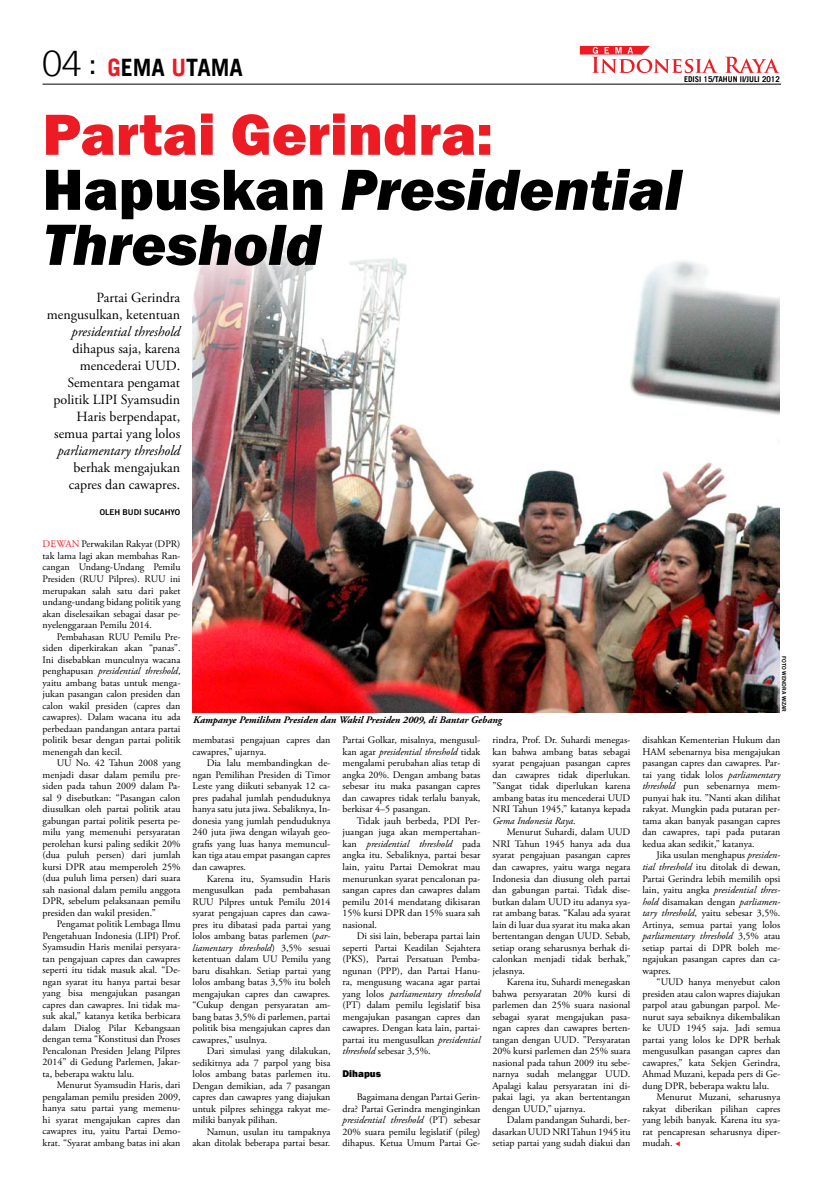
<style>
.page{position:relative;width:823px;height:1191px;background:#fff}
.page>*{position:absolute;margin:0;border:0;box-sizing:border-box;transform-origin:0 0}
.t1{font:italic 800 60px/55px "Franklin Gothic";color:#000}
.t2{font:700 24px "Trade Gothic LT";color:#000}
.t3{font:14px/17px "Adobe Garamond Pro";color:#000;text-align:right}
.t4{font:italic 14px "Adobe Garamond Pro";color:#000}
.t5{font:10px/11.5px "Adobe Garamond Pro";color:#000;text-align:justify}
.t6{font:italic 700 10px "Adobe Garamond Pro";color:#000}
.t7{font:800 10px "Franklin Gothic";color:#000}
.t8{font:700 8px "Trade Gothic LT";color:#000}
.t9{font:8px "Trade Gothic LT Bold Two";color:#000}
.t10{font:5.5px "Trade Gothic LT Bold Two";color:#000}
.s1{font-weight:300;font-size:35px}
.s2{color:#ed1c24}
.s3{font-style:normal;color:#ed1c24}
.s4{font-style:normal}
.s5{font-style:italic}
</style>
<div class="page">
<img style="left:193px;top:239px;width:585px;height:473px">
<svg style="left:579px;top:46px;width:200px;height:27px"></svg>
<hr style="left:43px;top:84px;width:737px;height:1px;background:#000">
<h2 class="t2" style="left:43px;top:52px;width:202px"><span class="s1">04 :</span> <span class="s2">G</span>EMA <span class="s2">U</span>TAMA</h2>
<p class="t8" style="left:683px;top:74px;width:97px">EDISI 15/TAHUN II/JULI 2012</p>
<h1 class="t1" style="left:43px;top:108px;width:640px"><span class="s3">Partai Gerindra:<br></span><span class="s4">Hapuskan</span> Presidential<br>Threshold</h1>
<h3 class="t3" style="left:47px;top:290px;width:135px">Partai Gerindra mengusulkan, ketentuan</h3>
<h3 class="t4" style="left:71px;top:323px;width:110px">presidential threshold</h3>
<h3 class="t3" style="left:53px;top:341px;width:128px">dihapus saja, karena mencederai UUD.<br>Sementara pengamat politik LIPI Syamsudin<br>Haris berpendapat, semua partai yang lolos</h3>
<h3 class="t4" style="left:57px;top:442px;width:124px">parliamentary threshold</h3>
<h3 class="t3" style="left:69px;top:460px;width:113px;text-align:center">berhak mengajukan capres dan cawapres.</h3>
<p class="t9" style="left:100px;top:507px;width:82px">OLEH BUDI SUCAHYO</p>
<p class="t5" style="left:43px;top:539px;width:139px"><span class="s2">Dewan</span> Perwakilan Rakyat (DPR) tak lama lagi akan membahas Ran&shy;cangan Undang-Undang Pemilu Presiden (RUU Pilpres). RUU ini merupakan salah satu dari paket undang-undang bidang politik yang akan diselesaikan sebagai dasar pe&shy;nyelenggaraan Pemilu 2014.</p>
<p class="t5" style="left:43px;top:631px;width:139px;text-indent:14px">Pembahasan RUU Pemilu Pre&shy;siden diperkirakan akan “panas”.<br>Ini disebabkan munculnya wacana penghapusan <span class="s5">presidential threshold</span>, yaitu ambang batas untuk menga&shy;jukan pasangan calon presiden dan calon wakil presiden (capres dan cawapres). Dalam wacana itu ada perbedaan pandangan antara partai politik besar dengan partai politik menengah dan kecil.</p>
<p class="t5" style="left:43px;top:757px;width:139px;text-indent:14px">UU No. 42 Tahun 2008 yang menjadi dasar dalam pemilu pre&shy;siden pada tahun 2009 dalam Pa&shy;sal 9 disebutkan: “Pasangan calon diusulkan oleh partai politik atau gabungan partai politik peserta pe&shy;milu yang memenuhi persyaratan perolehan kursi paling sedikit 20% (dua puluh persen) dari jumlah kursi DPR atau memperoleh 25% (dua puluh lima persen) dari suara sah nasional dalam pemilu anggota DPR, sebelum pelaksanaan pemilu presiden dan wakil presiden.”</p>
<p class="t5" style="left:43px;top:918px;width:139px;text-indent:14px">Pengamat politik Lembaga Ilmu Pengetahuan Indonesia (LIPI) Prof.<br>Syamsudin Haris menilai persyara&shy;tan pengajuan capres dan cawapres seperti itu tidak masuk akal. “De&shy;ngan syarat itu hanya partai besar yang bisa mengajukan pasangan capres dan cawapres. Ini tidak ma&shy;suk akal,” katanya ketika berbicara dalam Dialog Pilar Kebangsaan dengan tema “Konstitusi dan Proses Pencalonan Presiden Jelang Pilpres 2014” di Gedung Parlemen, Jakar&shy;ta, beberapa waktu lalu.</p>
<p class="t5" style="left:43px;top:1079px;width:139px;text-indent:14px">Menurut Syamsudin Haris, dari pengalaman pemilu presiden 2009, hanya satu partai yang memenu&shy;hi syarat mengajukan capres dan cawapres itu, yaitu Partai Demo&shy;krat. “Syarat ambang batas ini akan</p>
<p class="t6" style="left:193px;top:714px;width:310px">Kampanye Pemilihan Presiden dan Wakil Presiden 2009, di Bantar Gebang</p>
<p class="t5" style="left:192px;top:735px;width:139px">membatasi pengajuan capres dan cawapres,” ujarnya.</p>
<p class="t5" style="left:192px;top:758px;width:139px;text-indent:14px">Dia lalu membandingkan de&shy;ngan Pemilihan Presiden di Timor Leste yang diikuti sebanyak 12 ca&shy;pres padahal jumlah penduduknya hanya satu juta jiwa. Sebaliknya, In&shy;donesia yang jumlah penduduknya 240 juta jiwa dengan wilayah geo&shy;grafis yang luas hanya memuncul&shy;kan tiga atau empat pasangan capres dan cawapres.</p>
<p class="t5" style="left:192px;top:873px;width:139px;text-indent:14px">Karena itu, Syamsudin Haris mengusulkan pada pembahasan RUU</p>
<p class="t5" style="left:192px;top:896px;width:139px;text-indent:26px">Pilpres untuk Pemilu 2014 syarat pengajuan capres dan cawa&shy;pres itu dibatasi pada partai yang lolos ambang batas parlemen (<span class="s5">par&shy;liamentary threshold</span>) 3,5% sesuai ketentuan dalam UU Pemilu yang baru disahkan. Setiap partai yang lolos ambang batas 3,5% itu boleh mengajukan capres dan cawapres. “Cukup dengan persyaratan am&shy;bang batas 3,5% di parlemen, partai politik bisa mengajukan capres dan cawapres,” usulnya.</p>
<p class="t5" style="left:192px;top:1045px;width:139px;text-indent:14px">Dari simulasi yang dilakukan, sedikitnya ada 7 parpol yang bisa lolos ambang batas parlemen itu.<br>Dengan demikian, ada 7 pasangan capres dan cawapres yang diajukan untuk pilpres sehingga rakyat me&shy;miliki banyak pilihan.</p>
<p class="t5" style="left:192px;top:1126px;width:139px;text-align:right">Namun, usulan itu tampaknya akan ditolak beberapa partai besar.</p>
<p class="t5" style="left:342px;top:735px;width:139px">Partai Golkar, misalnya, mengusul&shy;kan agar <span class="s5">presidential threshold</span> tidak mengalami perubahan alias tetap di angka 20%. Dengan ambang batas sebesar itu maka pasangan capres dan cawapres tidak terlalu banyak, berkisar 4–5 pasangan.</p>
<p class="t5" style="left:342px;top:815px;width:139px;text-indent:14px">Tidak jauh berbeda, PDI Per&shy;juangan juga akan mempertahan&shy;kan <span class="s5">presidential threshold</span> pada angka itu. Sebaliknya, partai besar lain, yaitu Partai Demokrat mau menurunkan syarat pencalonan pa&shy;sangan capres dan cawapres dalam pemilu 2014 mendatang dikisaran 15% kursi DPR dan 15% suara sah nasional.</p>
<p class="t5" style="left:342px;top:930px;width:139px;text-indent:14px">Di sisi lain, beberapa partai lain seperti Partai Keadilan Sejahtera (PKS), Partai Persatuan Pemba&shy;ngunan (PPP), dan Partai Hanu&shy;ra, mengusung wacana agar partai yang lolos <span class="s5">parliamentary threshold </span>(PT) dalam pemilu legislatif bisa mengajukan pasangan capres dan cawapres. Dengan kata lain, partai&shy;partai itu mengusulkan <span class="s5">presidential threshold</span> sebesar 3,5%.</p>
<p class="t7" style="left:342px;top:1067px;width:40px">Dihapus</p>
<p class="t5" style="left:342px;top:1091px;width:139px;text-indent:14px">Bagaimana dengan Partai Gerin&shy;dra? Partai Gerindra menginginkan <span class="s5">presidential threshold</span> (PT) sebesar 20% suara pemilu legislatif (pileg) dihapus. Ketua Umum Partai Ge-</p>
<p class="t5" style="left:492px;top:735px;width:139px">rindra, Prof. Dr. Suhardi menegas&shy;kan bahwa ambang batas sebagai syarat pengajuan pasangan capres dan cawapres tidak diperlukan. ”Sangat tidak diperlukan karena ambang batas itu mencederai UUD NRI Tahun 1945,” katanya kepada <span class="s5">Gema Indonesia Raya</span>.</p>
<p class="t5" style="left:492px;top:827px;width:139px;text-indent:14px">Menurut Suhardi, dalam UUD NRI Tahun 1945 hanya ada dua syarat pengajuan pasangan capres dan cawapres, yaitu warga negara Indonesia dan diusung oleh partai dan gabungan partai. Tidak dise&shy;butkan dalam UUD itu adanya sya&shy;rat ambang batas. “Kalau ada syarat lain di luar dua syarat itu maka akan bertentangan dengan UUD. Sebab, setiap orang seharusnya berhak di&shy;calonkan menjadi tidak berhak,” jelasnya.</p>
<p class="t5" style="left:492px;top:976px;width:139px;text-indent:14px">Karena itu, Suhardi menegaskan bahwa persyaratan 20% kursi di parlemen dan 25% suara nasional sebagai syarat mengajukan pasa&shy;ngan capres dan cawapres berten&shy;tangan dengan UUD. ”Persyaratan 20% kursi parlemen dan 25% suara nasional pada tahun 2009 itu sebe&shy;narnya sudah melanggar UUD.<br>Apalagi kalau persyaratan ini di&shy;pakai lagi, ya akan bertentangan dengan UUD,” ujarnya.</p>
<p class="t5" style="left:492px;top:1114px;width:139px;text-indent:14px">Dalam pandangan Suhardi, ber&shy;dasarkan UUD NRI Tahun 1945 itu setiap partai yang sudah diakui dan</p>
<p class="t10" style="left:787px;top:656px;width:57px;rotate:90deg">FOTO WENDRA WIZAR</p>
<p class="t5" style="left:642px;top:735px;width:141px;text-align:left">disahkan Kementerian Hukum dan HAM sebenarnya bisa mengajukan pasangan capres dan cawapres. Par&shy;tai yang tidak lolos <span class="s5">parliamentary threshold</span> pun sebenarnya mem&shy;punyai hak itu. ”Nanti akan dilihat rakyat. Mungkin pada putaran per&shy;tama akan banyak pasangan capres dan cawapres, tapi pada putaran kedua akan sedikit,” katanya.</p>
<p class="t5" style="left:642px;top:850px;width:139px;text-indent:14px">Jika usulan menghapus <span class="s5">presiden&shy;tial threshold</span> itu ditolak di dewan, Partai Gerindra lebih memilih opsi lain, yaitu angka <span class="s5">presidential thres&shy;hold</span> disamakan dengan <span class="s5">parliamen&shy;tary threshold</span>, yaitu sebesar 3,5%.<br>Artinya, semua partai yang lolos <span class="s5">parliamentary threshold</span> 3,5% atau setiap partai di DPR boleh me&shy;ngajukan pasangan capres dan ca&shy;wapres.</p>
<p class="t5" style="left:642px;top:976px;width:139px;text-indent:14px">“UUD hanya menyebut calon presiden atau calon wapres diajukan parpol atau gabungan parpol. Me&shy;nurut saya sebaiknya dikembalikan ke UUD 1945 saja. Jadi semua partai yang lolos ke DPR berhak mengusulkan pasangan capres dan cawapres,” kata Sekjen Gerindra, Ahmad Muzani, kepada pers di Ge&shy;dung DPR, beberapa waktu lalu.</p>
<p class="t5" style="left:642px;top:1091px;width:139px;text-indent:14px">Menurut Muzani, seharusnya rakyat diberikan pilihan capres yang lebih banyak. Karena itu sya&shy;rat pencapresan seharusnya diper&shy;mudah. <span class="s2">▼</span></p>
</div>
